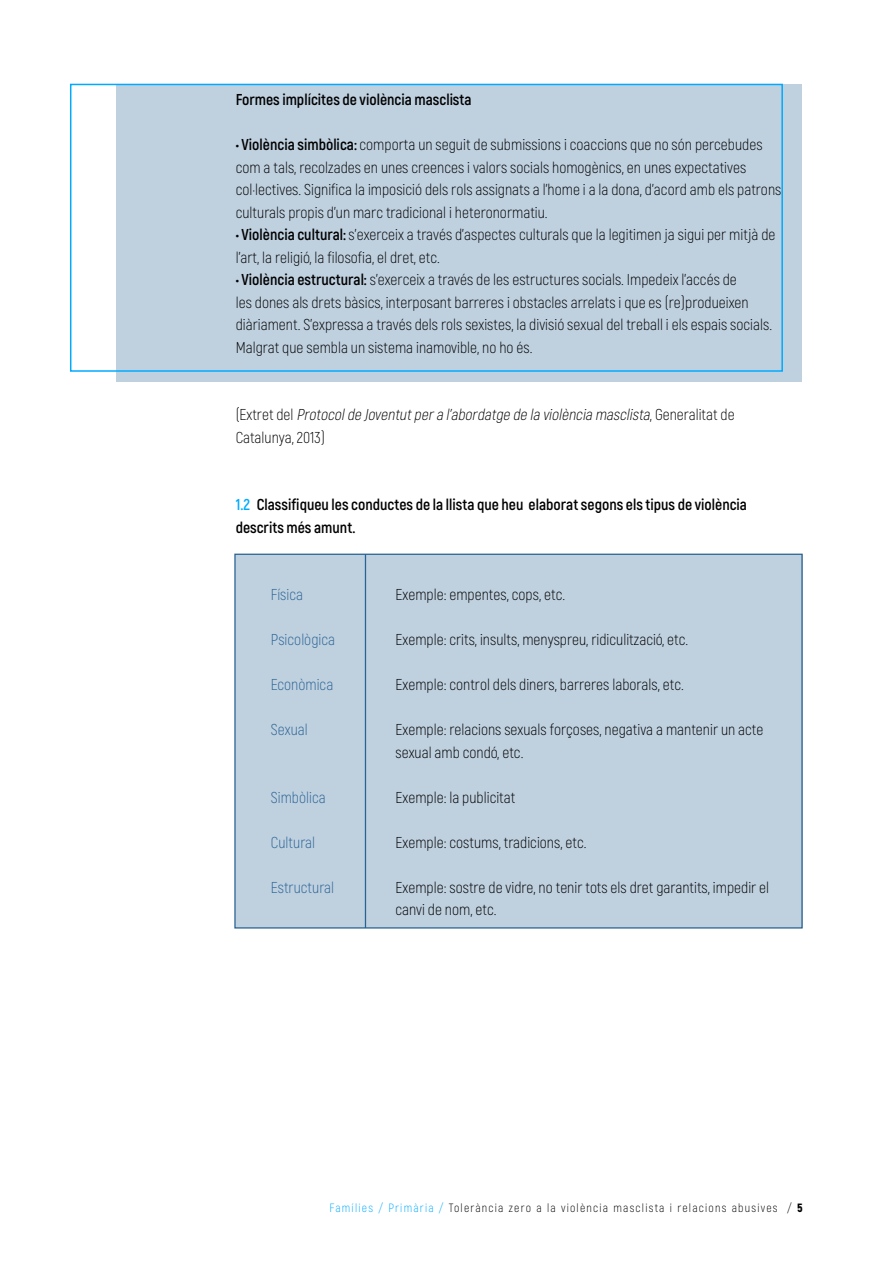
<style>
.page{position:relative;width:893px;height:1263px;background:#fff}
.page>*{position:absolute;margin:0;border:0;box-sizing:border-box;transform-origin:0 0}
.t1{font:300 15.75px/22.5px "Akrobat";color:#000}
.t2{font:700 15.75px/22.5px "Akrobat";color:#000}
.t3{font:italic 300 15.75px/22.5px "Akrobat";color:#000}
.t4{font:300 15.75px "Akrobat";color:#296394}
.t5{font:300 12px "Akrobat";letter-spacing:.1em;color:#000}
.s1{font-weight:700}
.s2{font-style:normal}
.s3{color:#00abff}
.s4{font-weight:900}
</style>
<div class="page">
<div style="left:235px;top:554px;width:567px;height:374px;background:#bfd0df"></div>
<hr style="left:365px;top:554px;width:1px;height:374px;background:#296394">
<div style="left:116px;top:84px;width:686px;height:298px;background:#bfd0df"></div>
<div style="left:70px;top:84px;width:713px;height:288px;border:2px solid #00abff"></div>
<p class="t2" style="left:236px;top:88px;width:237px">Formes implícites de violència masclista</p>
<p class="t1" style="left:236px;top:133px;width:547px"><span class="s1">• Violència simbòlica:</span> comporta un seguit de submissions i coaccions que no són percebudes com a tals, recolzades en unes creences i valors socials homogènics, en unes expectatives col·lectives. Significa la imposició dels rols assignats a l’home i a la dona, d’acord amb els patrons culturals propis d’un marc tradicional i heteronormatiu.</p>
<p class="t1" style="left:236px;top:223px;width:541px"><span class="s1">• Violència cultural:</span> s’exerceix a través d’aspectes culturals que la legitimen ja sigui per mitjà de l’art, la religió, la filosofia, el dret, etc.</p>
<p class="t1" style="left:236px;top:268px;width:538px"><span class="s1">• Violència estructural:</span> s’exerceix a través de les estructures socials. Impedeix l’accés de<br>les dones als drets bàsics, interposant barreres i obstacles arrelats i que es (re)produeixen diàriament. S’expressa a través dels rols sexistes, la divisió sexual del treball i els espais socials.<br>Malgrat que sembla un sistema inamovible, no ho és.</p>
<p class="t3" style="left:236px;top:403px;width:501px"><span class="s2">( E xt r e t d e l</span> Protocolde Joventutpera l’abordatge de la violència masclista<span class="s2">, G e n e r a l i t a t d e<br>Catalunya, 2013)</span></p>
<p class="t2" style="left:236px;top:493px;width:513px"><span class="s3">1.2</span> Classifiqueu les conductes de la llista que heu elaborat segons els tipus de violència descrits més amunt.</p>
<p class="t4" style="left:271px;top:585px;width:34px">Física</p>
<p class="t4" style="left:271px;top:630px;width:66px">Psicològica</p>
<p class="t4" style="left:271px;top:675px;width:64px">Econòmica</p>
<p class="t4" style="left:271px;top:720px;width:38px">Sexual</p>
<p class="t4" style="left:271px;top:788px;width:56px">Simbòlica</p>
<p class="t4" style="left:271px;top:833px;width:46px">Cultural</p>
<p class="t4" style="left:271px;top:878px;width:65px">Estructural</p>
<p class="t1" style="left:395px;top:583px;width:171px">Exemple: empentes, cops, etc.</p>
<p class="t1" style="left:395px;top:628px;width:294px">Exemple: crits, insults, menyspreu, ridiculització, etc.</p>
<p class="t1" style="left:395px;top:673px;width:290px">Exemple: control dels diners, barreres laborals, etc.</p>
<p class="t1" style="left:395px;top:718px;width:369px">Exemple: relacions sexuals forçoses, negativa a mantenir un acte sexual amb condó, etc.</p>
<p class="t1" style="left:395px;top:786px;width:121px">Exemple: la publicitat</p>
<p class="t1" style="left:395px;top:831px;width:193px">Exemple: costums, tradicions, etc.</p>
<p class="t1" style="left:395px;top:876px;width:375px">Exemple: sostre de vidre, no tenir tots els dret garantits, impedir el canvi de nom, etc.</p>
<p class="t5" style="left:330px;top:1201px;width:474px"><span class="s3">Famílies / Primària /</span> Tolerància zero a la violència masclista i relacions abusives / <span class="s4">5</span></p>
</div>
